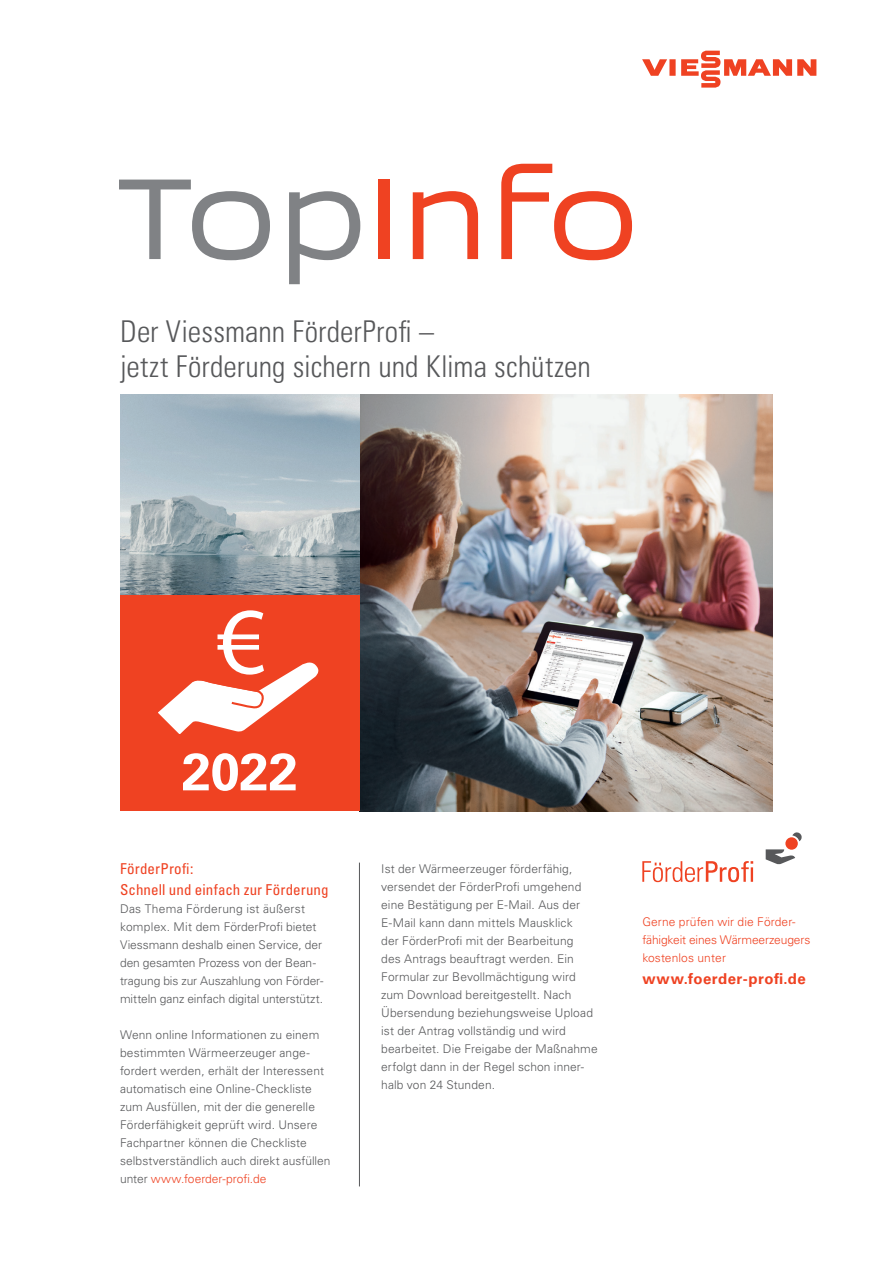
<style>
.page{position:relative;width:893px;height:1263px;background:#fff}
.page>*{position:absolute;margin:0;border:0;box-sizing:border-box;transform-origin:0 0}
.t1{font:700 52.5px "Univers LTCYR 65";color:#fff}
.t2{font:30px/34.5px "Univers LTCYR 47 Light Cond";letter-spacing:.005em;color:#57585a}
.t3{font:condensed 15px/21px "Univers LTCYR 57";letter-spacing:.005em;color:#ef4222}
.t4{font:700 15px "Univers LTCYR 65";letter-spacing:.03em;color:#ef4222}
.t5{font:300 12px/18px "Univers LTCYR 45";letter-spacing:.01em;color:#57585a}
.t6{font:300 12px/18px "Univers LTCYR 45";color:#ef4222}
.s1{color:#ef4222}
</style>
<div class="page">
<svg style="left:119px;top:180px;width:151px;height:80px"></svg>
<svg style="left:289px;top:191px;width:71px;height:93px"></svg>
<div style="left:379px;top:180px;width:11px;height:79px;background:#ef4222"></div>
<svg style="left:413px;top:191px;width:65px;height:68px"></svg>
<svg style="left:501px;top:164px;width:131px;height:96px"></svg>
<hr style="left:359px;top:863px;width:1px;height:323px;background:#57585a">
<img style="left:359px;top:395px;width:414px;height:416px">
<img style="left:120px;top:395px;width:239px;height:200px">
<div style="left:120px;top:595px;width:239px;height:216px;background:#ef4222"></div>
<svg style="left:158px;top:610px;width:161px;height:124px"></svg>
<div style="left:785px;top:837px;width:13px;height:13px;background:#ef4222;border-radius:50%"></div>
<svg style="left:766px;top:849px;width:29px;height:15px"></svg>
<svg style="left:792px;top:832px;width:10px;height:9px"></svg>
<svg style="left:642px;top:861px;width:111px;height:21px"></svg>
<svg style="left:642px;top:51px;width:174px;height:37px"></svg>
<h2 class="t2" style="left:120px;top:316px;width:472px">Der Viessmann FörderProfi –<br>jetzt Förderung sichern und Klima schützen</h2>
<h1 class="t1" style="left:182px;top:753px;width:118px">2022</h1>
<p class="t3" style="left:120px;top:859px;width:210px">FörderProfi:<br>Schnell und einfach zur Förderung</p>
<p class="t5" style="left:120px;top:901px;width:205px">Das Thema Förderung ist äußerst komplex. Mit dem FörderProfi bietet Viessmann deshalb einen Service, der den gesamten Prozess von der Bean&shy;tragung bis zur Auszahlung von Förder&shy;mitteln ganz einfach digital unterstützt.</p>
<p class="t5" style="left:120px;top:1027px;width:212px">Wenn online Informationen zu einem bestimmten Wärmeerzeuger ange&shy;fordert werden, erhält der Interessent automatisch eine Online-Checkliste zum Ausfüllen, mit der die generelle Förderfähigkeit geprüft wird. Unsere Fachpartner können die Checkliste selbstverständlich auch direkt ausfüllen unter <span class="s1">www.foerder-profi.de</span></p>
<p class="t5" style="left:381px;top:861px;width:218px">Ist der Wärmeerzeuger förderfähig, versendet der FörderProfi umgehend eine Bestätigung per E-Mail. Aus der E-Mail kann dann mittels Mausklick<br>der FörderProfi mit der Bearbeitung<br>des Antrags beauftragt werden. Ein Formular zur Bevollmächtigung wird zum Download bereitgestellt. Nach Über sendung beziehungsweise Upload ist der Antrag vollständig und wird bearbeitet. Die Freigabe der Maßnahme erfolgt dann in der Regel schon inner&shy;halb von 24 Stunden.</p>
<p class="t6" style="left:642px;top:913px;width:170px">Gerne prüfen wir die Förder&shy;fähigkeit eines Wärmeerzeugers kostenlos unter</p>
<p class="t4" style="left:642px;top:973px;width:165px">www.foerder-profi.de</p>
</div>
